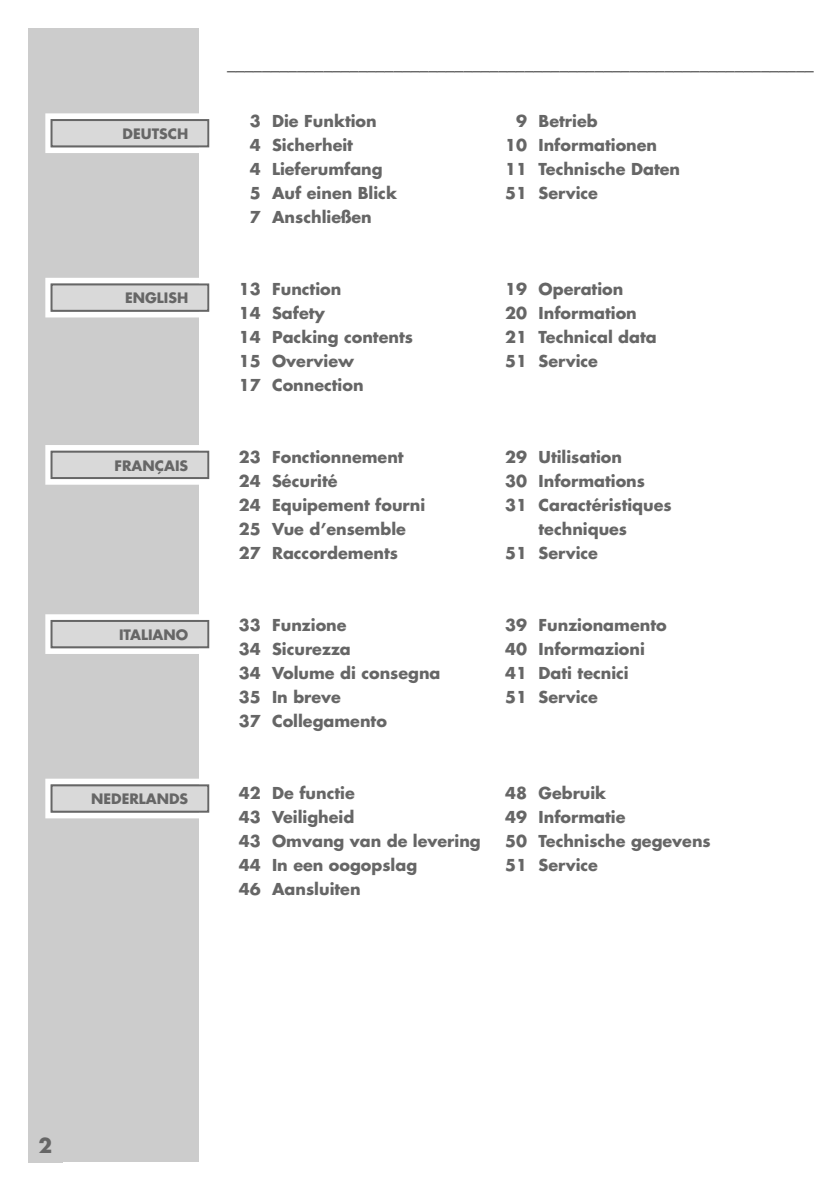
<style>
.page{position:relative;width:840px;height:1190px;background:#fff}
.page>*{position:absolute;margin:0;border:0;box-sizing:border-box;transform-origin:0 0}
.t1{font:700 20px "Futura";color:#666}
.t2{font:700 18px "Futura";color:#666}
.t3{font:700 16px "Futura";color:#666}
.t4{font:700 14px "Futura";color:#666}
</style>
<div class="page">
<div style="left:28px;top:28px;width:170px;height:1134px;background:#ccc"></div>
<div style="left:45px;top:113px;width:161px;height:40px;border:6px solid #fff"></div>
<div style="left:53px;top:121px;width:154px;height:24px;background:#d9d9d9"></div>
<div style="left:51px;top:119px;width:158px;height:28px;border:2px solid #666"></div>
<div style="left:45px;top:278px;width:161px;height:39px;border:6px solid #fff"></div>
<div style="left:53px;top:285px;width:154px;height:25px;background:#d9d9d9"></div>
<div style="left:51px;top:283px;width:158px;height:29px;border:2px solid #666"></div>
<div style="left:45px;top:445px;width:161px;height:40px;border:6px solid #fff"></div>
<div style="left:53px;top:453px;width:154px;height:24px;background:#d9d9d9"></div>
<div style="left:51px;top:451px;width:158px;height:28px;border:2px solid #666"></div>
<div style="left:45px;top:614px;width:161px;height:40px;border:6px solid #fff"></div>
<div style="left:53px;top:622px;width:154px;height:24px;background:#d9d9d9"></div>
<div style="left:51px;top:620px;width:158px;height:28px;border:2px solid #666"></div>
<div style="left:45px;top:779px;width:161px;height:39px;border:6px solid #fff"></div>
<div style="left:53px;top:786px;width:154px;height:25px;background:#d9d9d9"></div>
<div style="left:51px;top:784px;width:158px;height:29px;border:2px solid #666"></div>
<p class="t4" style="left:123px;top:127px;width:67px">DEUTSCH</p>
<p class="t4" style="left:125px;top:292px;width:65px">ENGLISH</p>
<p class="t4" style="left:115px;top:459px;width:75px">FRANÇAIS</p>
<p class="t4" style="left:119px;top:628px;width:71px">ITALIANO</p>
<p class="t4" style="left:91px;top:793px;width:99px">NEDERLANDS</p>
<p class="t2" style="left:227px;top:54px;width:588px">___________________________________________________________________</p>
<p class="t3" style="left:250px;top:113px;width:128px">3 Die Funktion</p>
<p class="t3" style="left:516px;top:113px;width:83px">9 Betrieb</p>
<p class="t3" style="left:250px;top:137px;width:105px">4 Sicherheit</p>
<p class="t3" style="left:505px;top:137px;width:153px">10 Informationen</p>
<p class="t3" style="left:250px;top:161px;width:134px">4 Lieferumfang</p>
<p class="t3" style="left:505px;top:161px;width:176px">11 Technische Daten</p>
<p class="t3" style="left:250px;top:185px;width:149px">5 Auf einen Blick</p>
<p class="t3" style="left:505px;top:185px;width:94px">51 Service</p>
<p class="t3" style="left:250px;top:209px;width:124px">7 Anschließen</p>
<p class="t3" style="left:239px;top:281px;width:104px">13 Function</p>
<p class="t3" style="left:505px;top:281px;width:120px">19 Operation</p>
<p class="t3" style="left:239px;top:305px;width:88px">14 Safety</p>
<p class="t3" style="left:505px;top:305px;width:133px">20 Information</p>
<p class="t3" style="left:239px;top:329px;width:176px">14 Packing contents</p>
<p class="t3" style="left:505px;top:329px;width:153px">21 Technical data</p>
<p class="t3" style="left:239px;top:353px;width:117px">15 Overview</p>
<p class="t3" style="left:505px;top:353px;width:94px">51 Service</p>
<p class="t3" style="left:239px;top:377px;width:126px">17 Connection</p>
<p class="t3" style="left:239px;top:449px;width:166px">23 Fonctionnement</p>
<p class="t3" style="left:505px;top:449px;width:118px">29 Utilisation</p>
<p class="t3" style="left:239px;top:473px;width:100px">24 Sécurité</p>
<p class="t3" style="left:505px;top:473px;width:141px">30 Informations</p>
<p class="t3" style="left:239px;top:497px;width:188px">24 Equipement fourni</p>
<p class="t3" style="left:505px;top:497px;width:168px">31 Caractéristiques</p>
<p class="t3" style="left:239px;top:521px;width:169px">25 Vue d’ensemble</p>
<p class="t3" style="left:539px;top:521px;width:90px">techniques</p>
<p class="t3" style="left:239px;top:545px;width:161px">27 Raccordements</p>
<p class="t3" style="left:505px;top:545px;width:94px">51 Service</p>
<p class="t3" style="left:239px;top:617px;width:109px">33 Funzione</p>
<p class="t3" style="left:505px;top:617px;width:163px">39 Funzionamento</p>
<p class="t3" style="left:239px;top:641px;width:114px">34 Sicurezza</p>
<p class="t3" style="left:505px;top:641px;width:141px">40 Informazioni</p>
<p class="t3" style="left:239px;top:665px;width:203px">34 Volume di consegna</p>
<p class="t3" style="left:505px;top:665px;width:125px">41 Dati tecnici</p>
<p class="t3" style="left:239px;top:689px;width:104px">35 In breve</p>
<p class="t3" style="left:505px;top:689px;width:94px">51 Service</p>
<p class="t3" style="left:239px;top:713px;width:150px">37 Collegamento</p>
<p class="t3" style="left:239px;top:785px;width:117px">42 De functie</p>
<p class="t3" style="left:505px;top:785px;width:103px">48 Gebruik</p>
<p class="t3" style="left:239px;top:809px;width:117px">43 Veiligheid</p>
<p class="t3" style="left:505px;top:809px;width:122px">49 Informatie</p>
<p class="t3" style="left:239px;top:833px;width:243px">43 Omvang van de levering</p>
<p class="t3" style="left:505px;top:833px;width:207px">50 Technische gegevens</p>
<p class="t3" style="left:239px;top:857px;width:180px">44 In een oogopslag</p>
<p class="t3" style="left:505px;top:857px;width:94px">51 Service</p>
<p class="t3" style="left:239px;top:881px;width:123px">46 Aansluiten</p>
<p class="t1" style="left:38px;top:1136px;width:15px">2</p>
</div>
